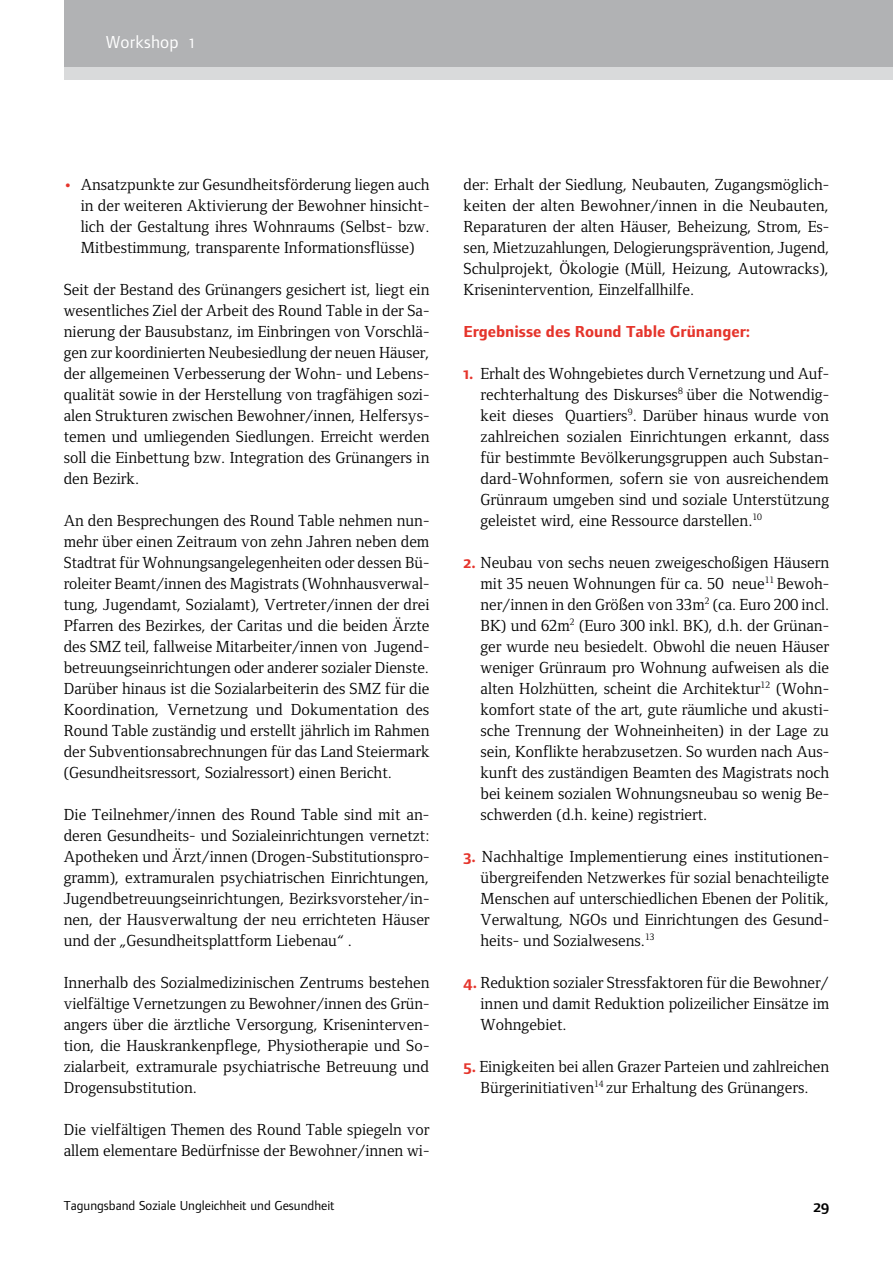
<style>
.page{position:relative;width:893px;height:1263px;background:#fff}
.page>*{position:absolute;margin:0;border:0;box-sizing:border-box;transform-origin:0 0}
.t1{font:18px "Foundry Form Sans Book OSF";letter-spacing:.015em;color:#fff}
.t2{font:16.5px/21px "Foundry Form Serif";color:#000;text-align:justify}
.t3{font:16.5px "Foundry Form Sans Bold OSF";color:#e5352c}
.t4{font:16.5px "Foundry Form Sans Demi OSF";color:#000}
.t5{font:13.5px "Foundry Form Sans Book OSF";color:#000}
.s1{font-family:"Foundry Form Sans Bold OSF";color:#e5352c}
</style>
<div class="page">
<div style="left:64px;top:0;width:829px;height:67px;background:#b1b2b4"></div>
<div style="left:64px;top:67px;width:829px;height:12px;background:#d9dadb"></div>
<p class="t1" style="left:106px;top:32px;width:90px">Workshop 1</p>
<p class="t2" style="left:81px;top:174px;width:350px;text-indent:-17px"><span class="s1">•</span> Ansatzpunkte zur Gesundheitsförderung liegen auch in der weiteren Aktivierung der Bewohner hinsicht&shy;lich der Gestaltung ihres Wohnraums (Selbst- bzw.<br>Mitbestimmung, transparente Informationsflüsse)</p>
<p class="t2" style="left:64px;top:279px;width:367px">Seit der Bestand des Grünangers gesichert ist, liegt ein wesentliches Ziel der Arbeit des Round Table in der Sa&shy;nierung der Bausubstanz, im Einbringen von Vorschlä&shy;gen zur koordinierten Neubesiedlung der neuen Häuser, der allgemeinen Verbesserung der Wohn- und Lebens&shy;qualität sowie in der Herstellung von tragfähigen sozi&shy;alen Strukturen zwischen Bewohner/innen, Helfersys&shy;temen und umliegenden Siedlungen. Erreicht werden soll die Einbettung bzw. Integration des Grünangers in den Bezirk.</p>
<p class="t2" style="left:64px;top:510px;width:367px">An den Besprechungen des Round Table nehmen nun&shy;mehr über einen Zeitraum von zehn Jahren neben dem Stadtrat für Wohnungsangelegenheiten oder dessen Bü&shy;roleiter Beamt/innen des Magistrats (Wohnhausverwal&shy;tung, Jugendamt, Sozialamt), Vertreter/innen der drei Pfarren des Bezirkes, der Caritas und die beiden Ärzte des SMZ teil, fallweise Mitarbeiter/innen von Jugend&shy;betreuungseinrichtungen oder anderer sozialer Dienste.<br>Darüber hinaus ist die Sozialarbeiterin des SMZ für die Koordination, Vernetzung und Dokumentation des Round Table zuständig und erstellt jährlich im Rahmen der Subventionsabrechnungen für das Land Steiermark (Gesundheitsressort, Sozialressort) einen Bericht.</p>
<p class="t2" style="left:64px;top:804px;width:367px">Die Teilnehmer/innen des Round Table sind mit an&shy;deren Gesundheits- und Sozialeinrichtungen vernetzt:<br>Apotheken und Ärzt/innen (Drogen-Substitutionspro&shy;gramm), extramuralen psychiatrischen Einrichtungen, Jugendbetreuungseinrichtungen, Bezirksvorsteher/in&shy;nen, der Hausverwaltung der neu errichteten Häuser und der „Gesundheitsplattform Liebenau“ .</p>
<p class="t2" style="left:64px;top:972px;width:367px">Innerhalb des Sozialmedizinischen Zentrums bestehen vielfältige Vernetzungen zu Bewohner/innen des Grün&shy;angers über die ärztliche Versorgung, Kriseninterven&shy;tion, die Hauskrankenpflege, Physiotherapie und So&shy;zialarbeit, extramurale psychiatrische Betreuung und Drogensubstitution.</p>
<p class="t2" style="left:64px;top:1119px;width:367px">Die vielfältigen Themen des Round Table spiegeln vor allem elementare Bedürfnisse der Bewohner/innen wi-</p>
<p class="t2" style="left:463px;top:174px;width:367px">der: Erhalt der Siedlung, Neubauten, Zugangsmöglich&shy;keiten der alten Bewohner/innen in die Neubauten, Reparaturen der alten Häuser, Beheizung, Strom, Es&shy;sen, Mietzuzahlungen, Delogierungsprävention, Jugend, Schulprojekt, Ökologie (Müll, Heizung, Autowracks), Krisenintervention, Einzelfallhilfe.</p>
<p class="t3" style="left:463px;top:322px;width:288px">Ergebnisse des Round Table Grünanger:</p>
<p class="t2" style="left:480px;top:363px;width:350px;text-indent:-17px"><span class="s1">1.</span> Erhalt des Wohngebietes durch Vernetzung und Auf&shy;rechterhaltung des Diskurses<sup>8</sup> über die Notwendig&shy;keit dieses Quartiers<sup>9</sup>. Darüber hinaus wurde von zahlreichen sozialen Einrichtungen erkannt, dass für bestimmte Bevölkerungsgruppen auch Substan&shy;dard-Wohnformen, sofern sie von ausreichendem Grünraum umgeben sind und soziale Unterstützung geleistet wird, eine Ressource darstellen.<sup>10</sup></p>
<p class="t2" style="left:480px;top:552px;width:350px;text-indent:-17px"><span class="s1">2.</span> Neubau von sechs neuen zweigeschoßigen Häusern mit 35 neuen Wohnungen für ca. 50 neue<sup>11</sup> Bewoh&shy;ner/innen in den Größen von 33m<sup>2</sup> (ca. Euro 200 incl.<br>BK) und 62m<sup>2</sup> (Euro 300 inkl. BK), d.h. der Grünan&shy;ger wurde neu besiedelt. Obwohl die neuen Häuser weniger Grünraum pro Wohnung aufweisen als die alten Holzhütten, scheint die Architektur<sup>12</sup> (Wohn&shy;komfort state of the art, gute räumliche und akusti&shy;sche Trennung der Wohneinheiten) in der Lage zu sein, Konflikte herabzusetzen. So wurden nach Aus&shy;kunft des zuständigen Beamten des Magistrats noch bei keinem sozialen Wohnungsneubau so wenig Be&shy;schwerden (d.h. keine) registriert.</p>
<p class="t2" style="left:480px;top:846px;width:350px;text-indent:-17px"><span class="s1">3.</span> Nachhaltige Implementierung eines institutionen&shy;übergreifenden Netzwerkes für sozial benachteiligte Menschen auf unterschiedlichen Ebenen der Politik, Verwaltung, NGOs und Einrichtungen des Gesund&shy;heits- und Sozialwesens.<sup>13</sup></p>
<p class="t2" style="left:480px;top:972px;width:350px;text-indent:-17px"><span class="s1">4.</span> Reduktion sozialer Stressfaktoren für die Bewohner/ innen und damit Reduktion polizeilicher Einsätze im Wohngebiet.</p>
<p class="t2" style="left:463px;top:1056px;width:367px;text-align:center"><span class="s1">5.</span> Einigkeiten bei allen Grazer Parteien und zahlreichen<br>Bürgerinitiativen<sup>14</sup> zur Erhaltung des Grünangers.</p>
<p class="t5" style="left:64px;top:1198px;width:272px">Tagungsband Soziale Ungleichheit und Gesundheit</p>
<p class="t4" style="left:814px;top:1197px;width:17px">29</p>
</div>
